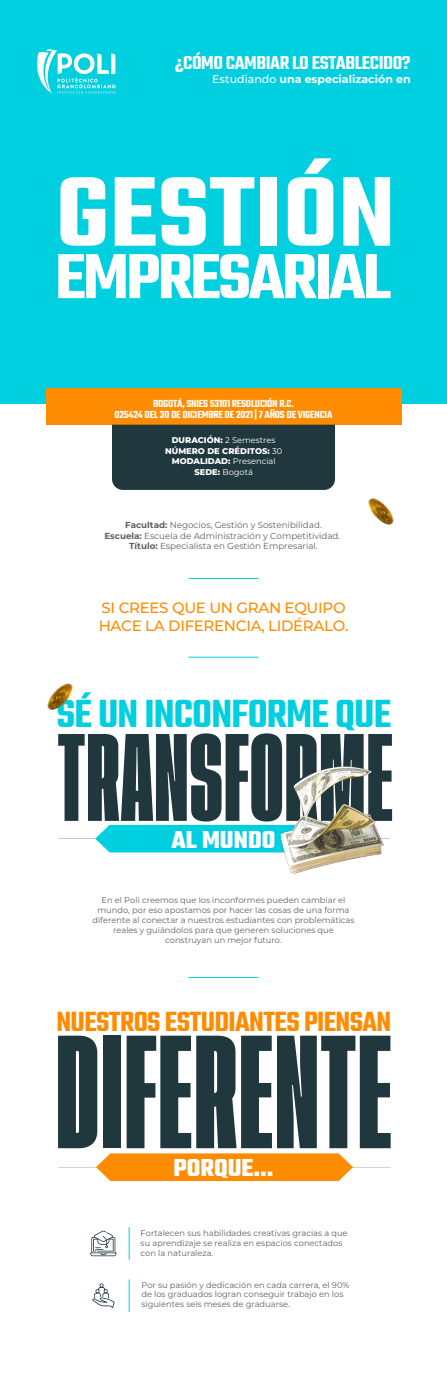
<style>
.page{position:relative;width:447px;height:1382px;background:#fff}
.page>*{position:absolute;margin:0;border:0;box-sizing:border-box;transform-origin:0 0}
.t1{font:119.1px "Tusker Grotesk 3800 Super";letter-spacing:.02em;color:#1f373d}
.t2{font:600 107.7px "Teko";color:#fff;scale:1.09 1}
.t3{font:91.95px "Tusker Grotesk 3800 Super";letter-spacing:.02em;color:#1f373d}
.t4{font:600 69.22px "Teko";letter-spacing:-.04em;color:#fff;scale:1.09 1}
.t5{font:600 42.75px "Teko";letter-spacing:-.02em;color:#00cfe0}
.t6{font:600 30.22px "Teko";letter-spacing:-.02em;color:#ff8c00}
.t7{font:700 26.55px "Teko";color:#fff}
.t8{font:700 26.47px "Teko";color:#fff}
.t9{font:600 20.48px "Teko";letter-spacing:-.02em;color:#fff}
.t10{font:500 15px/17.9px "Montserrat";letter-spacing:-.02em;color:#ff8c00}
.t11{font:600 11.18px/11.4px "Teko";letter-spacing:-.02em;color:#fff;text-align:center}
.t12{font:700 11.02px "Montserrat";color:#fff}
.t13{font:8.7px/10.5px "Montserrat";color:#606060;text-align:center}
.t14{font:800 8.32px/10.9px "Montserrat";color:#fff;text-align:center}
.t15{font:8.25px/9.9px "Montserrat";color:#606060}
.t16{font:8.25px "Montserrat";color:#fff}
.s1{font-weight:500}
.s2{font-weight:800;font-size:8.32px}
.s3{font-weight:400;font-size:8.25px}
.s4{font-weight:700}
</style>
<div class="page">
<div style="left:0;top:0;width:446px;height:404px;background:#00cfe0"></div>
<svg style="left:37px;top:49px;width:78px;height:45px"></svg>
<div style="left:47px;top:389px;width:354px;height:36px;background:#ff8c00"></div>
<div style="left:112px;top:425px;width:223px;height:65px;background:#1f373d"></div>
<hr style="left:129px;top:1227px;width:1px;height:33px;background:#00cfe0">
<hr style="left:129px;top:1279px;width:1px;height:33px;background:#00cfe0">
<hr style="left:188px;top:578px;width:70px;height:1px;background:#00cfe0">
<hr style="left:188px;top:657px;width:70px;height:1px;background:#00cfe0">
<svg style="left:92px;top:1283px;width:23px;height:25px"></svg>
<hr style="left:58px;top:838px;width:39px;height:1px;background:#606160">
<div style="left:95px;top:825px;width:169px;height:27px;background:#00cfe0"></div>
<hr style="left:188px;top:977px;width:70px;height:1px;background:#00cfe0">
<hr style="left:59px;top:1167px;width:38px;height:1px;background:#606160">
<hr style="left:352px;top:1167px;width:38px;height:1px;background:#606160">
<svg style="left:96px;top:1153px;width:257px;height:28px;background:#fe9311"></svg>
<svg style="left:90px;top:1231px;width:26px;height:25px"></svg>
<img style="left:264px;top:766px;width:126px;height:108px">
<img style="left:47px;top:683px;width:26px;height:28px">
<img style="left:368px;top:498px;width:26px;height:27px">
<h3 class="t9" style="left:175px;top:50px;width:237px">¿CÓMO CAMBIAR LO ESTABLECIDO?</h3>
<h3 class="t12" style="left:212px;top:71px;width:200px"><span class="s1">Estudiando</span> una especialización en</h3>
<h2 class="t2" style="left:56px;top:147px;width:313px">GESTIÓN</h2>
<h3 class="t4" style="left:55px;top:234px;width:309px">EMPRESARIAL</h3>
<h3 class="t11" style="left:114px;top:398px;width:219px">BOGOTÁ, SNIES 53101 RESOLUCIÓN R.C.<br>025424 DEL 30 DE DICIEMBRE DE 2021 | 7 AÑOS DE VIGENCIA</h3>
<p class="t16" style="left:172px;top:434px;width:105px"><span class="s2">DURACIÓN:</span> 2 Semestres</p>
<p class="t14" style="left:165px;top:445px;width:119px">NÚMERO DE CRÉDITOS: <span class="s3">30<br></span>MODALIDAD: <span class="s3">Presencial</span></p>
<p class="t16" style="left:194px;top:467px;width:60px"><span class="s2">SEDE:</span> Bogotá</p>
<p class="t13" style="left:104px;top:520px;width:237px"><span class="s4">Facultad:</span> Negocios, Gestión y Sostenibilidad.<br><span class="s4">Escuela:</span> Escuela de Administración y Competitividad.<br><span class="s4">Título:</span> Especialista en Gestión Empresarial.</p>
<h3 class="t10" style="left:99px;top:598px;width:251px">SI CREES QUE UN GRAN EQUIPO<br>HACE LA DIFERENCIA, LIDÉRALO.</h3>
<h3 class="t5" style="left:56px;top:687px;width:336px">SÉ UN INCONFORME QUE</h3>
<h3 class="t3" style="left:58px;top:724px;width:336px">TRANSFORME</h3>
<h3 class="t8" style="left:171px;top:823px;width:106px">AL MUNDO</h3>
<p class="t15" style="left:92px;top:895px;width:263px;text-align:center">En el Poli creemos que los inconformes pueden cambiar el mundo, por eso apostamos por hacer las cosas de una forma diferente al conectar a nuestros estudiantes con problemáticas reales y guiándolos para que generen soluciones que construyan un mejor futuro.</p>
<h3 class="t6" style="left:56px;top:1003px;width:336px">NUESTROS ESTUDIANTES PIENSAN</h3>
<h1 class="t1" style="left:56px;top:1023px;width:336px">DIFERENTE</h1>
<h3 class="t7" style="left:173px;top:1150px;width:102px">PORQUE...</h3>
<p class="t15" style="left:140px;top:1228px;width:208px">Fortalecen sus habilidades creativas gracias a que su aprendizaje se realiza en espacios conectados con la naturaleza.</p>
<p class="t15" style="left:141px;top:1279px;width:209px">Por su pasión y dedicación en cada carrera, el 90% de los graduados logran conseguir trabajo en los siguientes seis meses de graduarse.</p>
</div>
